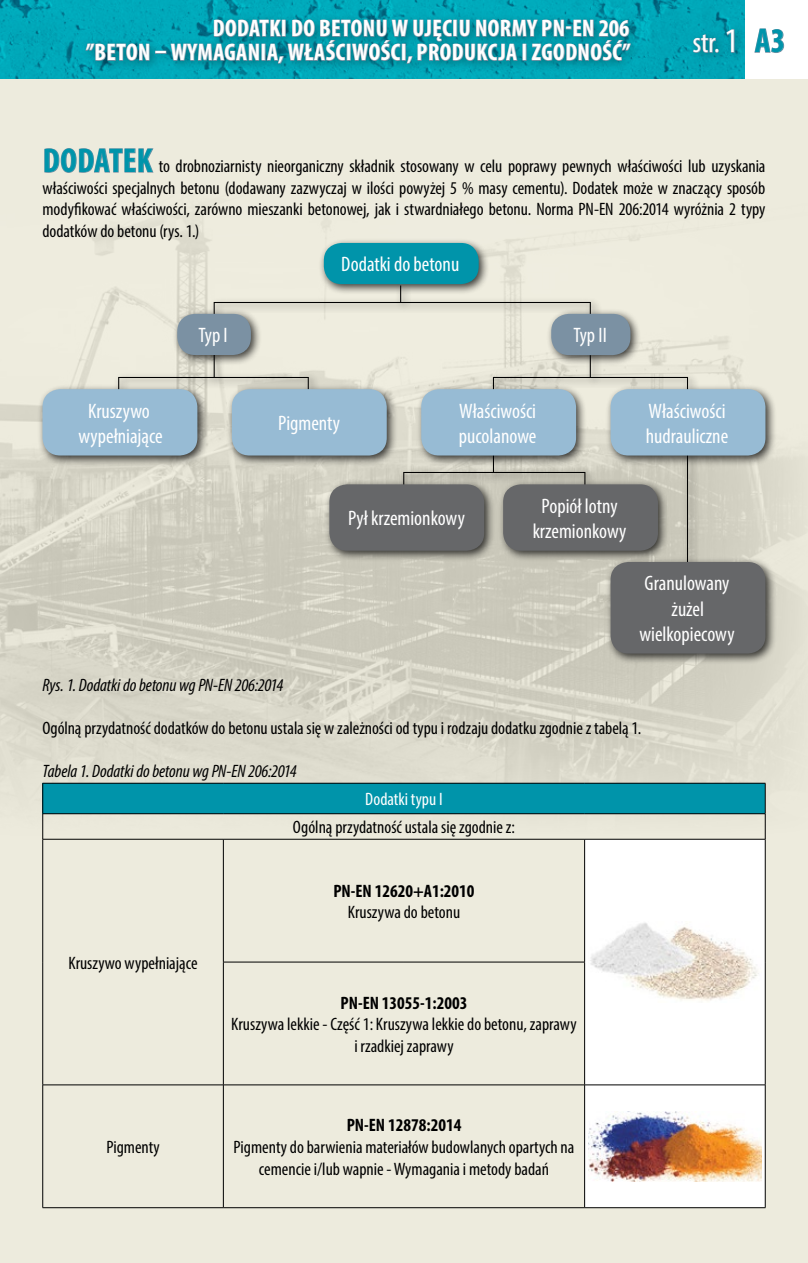
<style>
.page{position:relative;width:808px;height:1263px;background:#fff}
.page>*{position:absolute;margin:0;border:0;box-sizing:border-box;transform-origin:0 0}
.t1{font:condensed 28.5px "Myriad Pro";color:#fff}
.t2{font:700 condensed 24px/24px "Myriad Pro";letter-spacing:.02em;color:#fff;text-align:right}
.t3{font:condensed 21px/25.2px "Myriad Pro";color:#fff;text-align:center}
.t4{font:condensed 18px/21.6px "Myriad Pro";color:#000;text-align:center}
.t5{font:italic condensed 18px "Myriad Pro";letter-spacing:-.005em;color:#000}
.t6{font:700 condensed 18px "Myriad Pro";color:#000}
.t7{font:condensed 18px "Myriad Pro";color:#fff}
.s1{font-size:34.5px}
.s2{font-weight:700;font-size:34.5px;color:#0094aa}
</style>
<div class="page">
<img style="left:0;top:0;width:745px;height:79px">
<div style="left:0;top:79px;width:808px;height:1184px;background:#edebdd"></div>
<img style="left:0;top:220px;width:806px;height:618px">
<svg style="left:44px;top:148px;width:110px;height:25px"></svg>
<div style="left:208px;top:297px;width:394px;height:90px;background:#000;opacity:.75"></div>
<div style="left:214px;top:302px;width:377px;height:76px;border:1px solid #000"></div>
<div style="left:113px;top:372px;width:207px;height:28px;background:#000;opacity:.75"></div>
<div style="left:118px;top:377px;width:191px;height:14px;border:1px solid #000"></div>
<div style="left:488px;top:372px;width:211px;height:204px;background:#000;opacity:.75"></div>
<svg style="left:492px;top:376px;width:196px;height:191px"></svg>
<div style="left:398px;top:467px;width:199px;height:28px;background:#000;opacity:.75"></div>
<div style="left:403px;top:472px;width:182px;height:14px;border:1px solid #000"></div>
<div style="left:395px;top:281px;width:17px;height:32px;background:#000;opacity:.75"></div>
<div style="left:319px;top:238px;width:171px;height:57px;background:#000;opacity:.75"></div>
<div style="left:324px;top:243px;width:155px;height:41px;background:#0094aa;border-radius:18px"></div>
<div style="left:172px;top:309px;width:90px;height:57px;background:#000;opacity:.75"></div>
<div style="left:177px;top:314px;width:74px;height:41px;background:#7b91a3;border-radius:18px"></div>
<div style="left:37px;top:384px;width:171px;height:82px;background:#000;opacity:.75"></div>
<div style="left:43px;top:389px;width:154px;height:66px;background:#97bbd4;border-radius:18px"></div>
<div style="left:227px;top:384px;width:171px;height:82px;background:#000;opacity:.75"></div>
<div style="left:232px;top:389px;width:155px;height:66px;background:#97bbd4;border-radius:18px"></div>
<div style="left:416px;top:384px;width:171px;height:82px;background:#000;opacity:.75"></div>
<div style="left:421px;top:389px;width:155px;height:66px;background:#97bbd4;border-radius:18px"></div>
<div style="left:324px;top:479px;width:171px;height:83px;background:#000;opacity:.75"></div>
<div style="left:329px;top:484px;width:155px;height:67px;background:#666769;border-radius:18px"></div>
<div style="left:498px;top:479px;width:171px;height:83px;background:#000;opacity:.75"></div>
<div style="left:503px;top:484px;width:155px;height:67px;background:#666769;border-radius:18px"></div>
<div style="left:605px;top:557px;width:171px;height:108px;background:#000;opacity:.75"></div>
<div style="left:611px;top:562px;width:154px;height:91px;background:#666769;border-radius:18px"></div>
<div style="left:605px;top:384px;width:171px;height:82px;background:#000;opacity:.75"></div>
<div style="left:611px;top:389px;width:154px;height:66px;background:#97bbd4;border-radius:18px"></div>
<div style="left:546px;top:309px;width:95px;height:57px;background:#000;opacity:.75"></div>
<div style="left:551px;top:314px;width:79px;height:41px;background:#7b91a3;border-radius:18px"></div>
<div style="left:43px;top:783px;width:722px;height:31px;background:#0094aa"></div>
<div style="left:585px;top:840px;width:180px;height:367px;background:#fff"></div>
<hr style="left:43px;top:783px;width:180px;height:1px;background:#000">
<hr style="left:42px;top:783px;width:1px;height:30px;background:#000">
<hr style="left:223px;top:783px;width:181px;height:1px;background:#000">
<hr style="left:404px;top:783px;width:181px;height:1px;background:#000">
<hr style="left:585px;top:783px;width:180px;height:1px;background:#000">
<hr style="left:765px;top:783px;width:1px;height:30px;background:#000">
<hr style="left:43px;top:813px;width:180px;height:1px;background:#000">
<svg style="left:42px;top:814px;width:1px;height:25px"></svg>
<hr style="left:223px;top:813px;width:181px;height:1px;background:#000">
<hr style="left:404px;top:813px;width:181px;height:1px;background:#000">
<hr style="left:585px;top:813px;width:180px;height:1px;background:#000">
<svg style="left:765px;top:814px;width:1px;height:25px"></svg>
<hr style="left:43px;top:839px;width:180px;height:1px;background:#000">
<hr style="left:42px;top:839px;width:1px;height:123px;background:#000">
<hr style="left:42px;top:962px;width:1px;height:123px;background:#000">
<hr style="left:223px;top:839px;width:181px;height:1px;background:#000">
<hr style="left:223px;top:839px;width:1px;height:123px;background:#000">
<hr style="left:404px;top:839px;width:181px;height:1px;background:#000">
<hr style="left:585px;top:839px;width:180px;height:1px;background:#000">
<hr style="left:584px;top:839px;width:1px;height:123px;background:#000">
<hr style="left:765px;top:839px;width:1px;height:123px;background:#000">
<hr style="left:765px;top:962px;width:1px;height:123px;background:#000">
<hr style="left:223px;top:962px;width:181px;height:1px;background:#000">
<hr style="left:223px;top:962px;width:1px;height:123px;background:#000">
<hr style="left:404px;top:962px;width:181px;height:1px;background:#000">
<hr style="left:584px;top:962px;width:1px;height:123px;background:#000">
<hr style="left:43px;top:1084px;width:180px;height:1px;background:#000">
<hr style="left:42px;top:1085px;width:1px;height:122px;background:#000">
<hr style="left:223px;top:1084px;width:181px;height:1px;background:#000">
<hr style="left:223px;top:1085px;width:1px;height:122px;background:#000">
<hr style="left:404px;top:1084px;width:181px;height:1px;background:#000">
<hr style="left:585px;top:1084px;width:180px;height:1px;background:#000">
<hr style="left:584px;top:1085px;width:1px;height:122px;background:#000">
<hr style="left:765px;top:1085px;width:1px;height:122px;background:#000">
<hr style="left:43px;top:1207px;width:180px;height:1px;background:#000">
<hr style="left:223px;top:1207px;width:181px;height:1px;background:#000">
<hr style="left:404px;top:1207px;width:181px;height:1px;background:#000">
<hr style="left:585px;top:1207px;width:180px;height:1px;background:#000">
<img style="left:589px;top:921px;width:172px;height:81px">
<img style="left:589px;top:1111px;width:172px;height:70px">
<div style="left:81px;top:13px;width:561px;height:61px;background:#000;opacity:.35"></div>
<svg style="left:85px;top:10px;width:546px;height:66px;background:#1196a7"></svg>
<div style="left:688px;top:23px;width:59px;height:41px;background:#000;opacity:.35"></div>
<svg style="left:692px;top:34px;width:27px;height:40px"></svg>
<svg style="left:726px;top:29px;width:9px;height:24px"></svg>
<div style="left:746px;top:0;width:62px;height:79px;background:#fff"></div>
<svg style="left:754px;top:28px;width:30px;height:25px"></svg>
<h2 class="t2" style="left:86px;top:16px;width:546px">DODATKI DO BETONU W UJĘCIU NORMY PN-EN 206<br>”BETO N – WYMAGANIA, WŁAŚCIWOŚCI, PRODUKCJA I ZGODNOŚĆ”</h2>
<h1 class="t1" style="left:693px;top:26px;width:94px">str. <span class="s1">1</span> <span class="s2">A3</span></h1>
<p class="t4" style="left:43px;top:155px;width:724px;text-align:justify"><span class="s2">DODATEK</span> to drobnoziarnisty nieorganiczny składnik stosowany w celu poprawy pewnych właściwości lub uzyskania właściwości specjalnych betonu (dodawany zazwyczaj w ilości powyżej 5 % masy cementu). Dodatek może w znaczący sposób modyfikować właściwości, zarówno mieszanki betonowej, jak i stwardniałego betonu. Norma PN-EN 206:2014 wyróżnia 2 typy dodatków do betonu (rys. 1.)</p>
<p class="t3" style="left:341px;top:252px;width:119px">Dodatki do betonu</p>
<p class="t3" style="left:78px;top:398px;width:86px">Kruszywo wypełniające</p>
<p class="t3" style="left:199px;top:322px;width:31px">Typ I</p>
<p class="t3" style="left:573px;top:322px;width:35px">Typ II</p>
<p class="t3" style="left:278px;top:410px;width:63px">Pigmenty</p>
<p class="t3" style="left:459px;top:398px;width:79px;text-align:left">Właściwości pucolanowe</p>
<p class="t3" style="left:646px;top:398px;width:84px;text-align:left">Właściwości hudrauliczne</p>
<p class="t3" style="left:348px;top:506px;width:118px">Pył krzemionkowy</p>
<p class="t3" style="left:533px;top:493px;width:95px">Popiół lotny krzemionkowy</p>
<p class="t3" style="left:639px;top:571px;width:97px">Granulowany żużel wielkopiecowy</p>
<p class="t5" style="left:43px;top:674px;width:242px">Rys. 1. Dodatki do betonu wg PN-EN 206:2014</p>
<p class="t4" style="left:43px;top:717px;width:600px">Ogólną przydatność dodatków do betonu ustala się w zależności od typu i rodzaju dodatku zgodnie z tabelą 1.</p>
<p class="t5" style="left:43px;top:760px;width:256px">Tabela 1. Dodatki do betonu wg PN-EN 206:2014</p>
<p class="t7" style="left:365px;top:788px;width:79px">Dodatki typu I</p>
<p class="t4" style="left:293px;top:816px;width:223px">Ogólną przydatność ustala się zgodnie z:</p>
<p class="t4" style="left:68px;top:952px;width:131px">Kruszywo wypełniające</p>
<p class="t4" style="left:106px;top:1136px;width:55px">Pigmenty</p>
<p class="t6" style="left:333px;top:879px;width:143px">PN-EN 12620+A1:2010</p>
<p class="t4" style="left:348px;top:901px;width:114px">Kruszywa do betonu</p>
<p class="t6" style="left:340px;top:991px;width:128px">PN-EN 13055-1:2003</p>
<p class="t4" style="left:231px;top:1013px;width:347px">Kruszywa lekkie - Część 1: Kruszywa lekkie do betonu, zaprawy i rzadkiej zaprawy</p>
<p class="t6" style="left:347px;top:1114px;width:116px">PN-EN 12878:2014</p>
<p class="t4" style="left:234px;top:1136px;width:342px">Pigmenty do barwienia materiałów budowlanych opartych na cemencie i/lub wapnie - Wymagania i metody badań</p>
</div>
